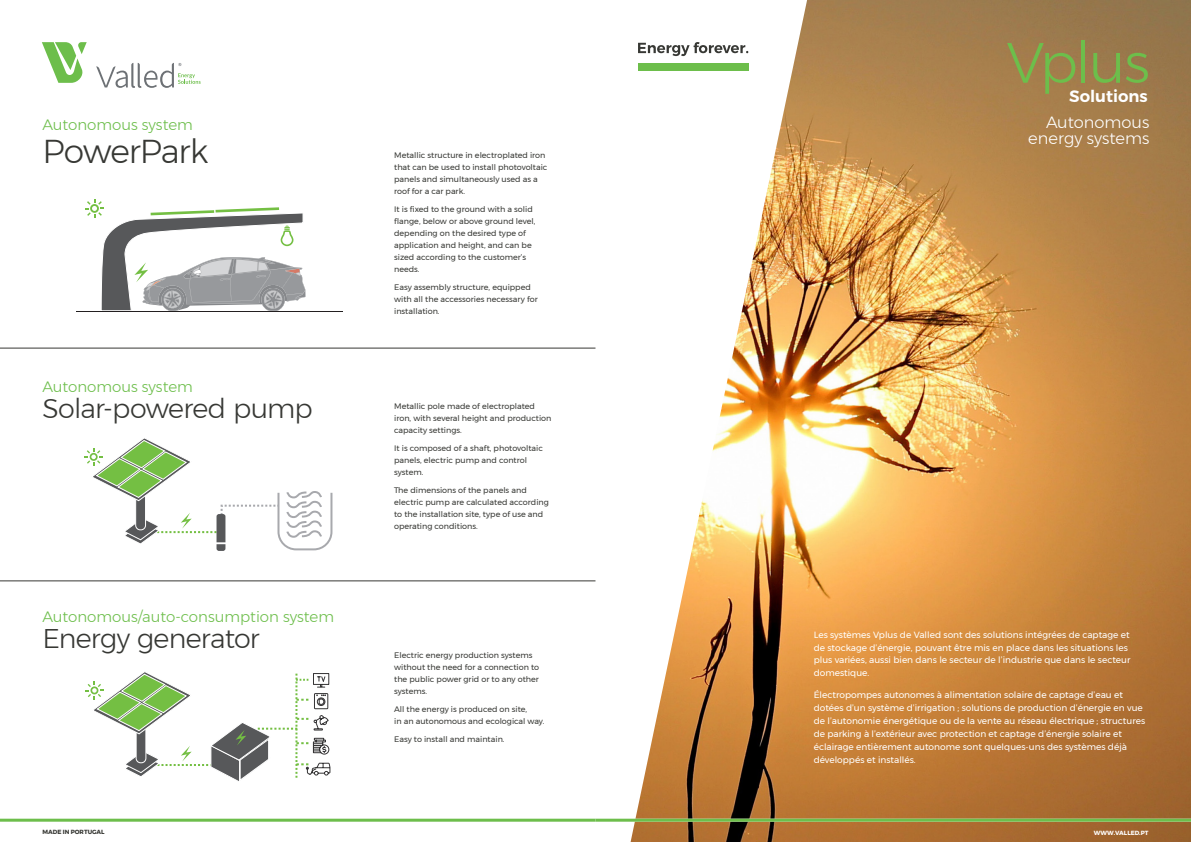
<style>
.page{position:relative;width:1191px;height:842px;background:#fff}
.page>*{position:absolute;margin:0;border:0;box-sizing:border-box;transform-origin:0 0}
.t1{font:300 56.8px "Montserrat";letter-spacing:-.04em;color:#6dbe4b}
.t2{font:300 33px "Montserrat";letter-spacing:-.03em;color:#373834}
.t3{font:300 27px "Montserrat";letter-spacing:-.03em;color:#373834}
.t4{font:600 16.5px "Montserrat";color:#fff}
.t5{font:300 16.3px/16.3px "Montserrat";color:#fff;text-align:right}
.t6{font:300 15px "Montserrat";color:#6dbe4b}
.t7{font:9px/13px "Montserrat";color:#fff}
.t8{font:8px/12px "Montserrat";color:#373834}
.t9{font:700 6px "Montserrat";color:#373834}
.t10{font:700 6px "Montserrat";color:#fff}
</style>
<div class="page">
<svg style="left:42px;top:42px;width:45px;height:41px"></svg>
<svg style="left:96px;top:63px;width:105px;height:25px"></svg>
<img style="left:630px;top:0;width:561px;height:842px">
<hr style="left:76px;top:311px;width:267px;height:1px;background:#231f20">
<svg style="left:85px;top:199px;width:220px;height:112px"></svg>
<hr style="left:0;top:348px;width:595px;height:1px;background:#373834">
<hr style="left:0;top:580px;width:595px;height:1px;background:#373834">
<svg style="left:85px;top:438px;width:248px;height:113px"></svg>
<svg style="left:86px;top:672px;width:245px;height:109px"></svg>
<hr style="left:0;top:819px;width:595px;height:3px;background:#6dbe4b">
<hr style="left:595px;top:819px;width:596px;height:3px;background:#6dbe4b">
<div style="left:638px;top:63px;width:110px;height:7px;background:#6dbe4b"></div>
<svg style="left:638px;top:42px;width:110px;height:14px"></svg>
<h3 class="t6" style="left:43px;top:114px;width:152px">Autonomous system</h3>
<h2 class="t2" style="left:43px;top:126px;width:167px">PowerPark</h2>
<h3 class="t6" style="left:43px;top:375px;width:152px">Autonomous system</h3>
<h3 class="t3" style="left:43px;top:388px;width:271px">Solar-powered pump</h3>
<h3 class="t6" style="left:43px;top:605px;width:293px">Autonomous/auto-consumption system</h3>
<h3 class="t3" style="left:43px;top:618px;width:219px">Energy generator</h3>
<p class="t9" style="left:43px;top:827px;width:64px">MADE IN PORTUGAL</p>
<p class="t8" style="left:394px;top:149px;width:155px">Metallic structure in electroplated iron that can be used to install photovoltaic panels and simultaneously used as a roof for a car park.</p>
<p class="t8" style="left:394px;top:203px;width:143px">It is fixed to the ground with a solid flange, below or above ground level, depending on the desired type of application and height, and can be sized according to the customer’s needs.</p>
<p class="t8" style="left:394px;top:281px;width:145px">Easy assembly structure, equipped with all the accessories necessary for installation.</p>
<p class="t8" style="left:394px;top:400px;width:159px">Metallic pole made of electroplated iron, with several height and production capacity settings.</p>
<p class="t8" style="left:394px;top:442px;width:150px">It is composed of a shaft, photovoltaic panels, electric pump and control system.</p>
<p class="t8" style="left:394px;top:484px;width:156px">The dimensions of the panels and electric pump are calculated according to the installation site, type of use and operating conditions.</p>
<p class="t8" style="left:394px;top:649px;width:146px">Electric energy production systems without the need for a connection to the public power grid or to any other systems.</p>
<p class="t8" style="left:394px;top:703px;width:152px">All the energy is produced on site,<br>in an autonomous and ecological way.</p>
<p class="t8" style="left:394px;top:733px;width:112px">Easy to install and maintain.</p>
<h1 class="t1" style="left:1006px;top:20px;width:145px">Vplus</h1>
<h3 class="t4" style="left:1069px;top:86px;width:80px">Solutions</h3>
<h3 class="t5" style="left:1028px;top:113px;width:123px">Autonomous energy systems</h3>
<p class="t7" style="left:813px;top:628px;width:318px">Les systèmes Vplus de Valled sont des solutions intégrées de captage et de stockage d’énergie, pouvant être mis en place dans les situations les plus variées, aussi bien dans le secteur de l’industrie que dans le secteur domestique.</p>
<p class="t7" style="left:813px;top:688px;width:333px">Électropompes autonomes à alimentation solaire de captage d’eau et dotées d’un système d’irrigation ; solutions de production d’énergie en vue de l’autonomie énergétique ou de la vente au réseau électrique ; structures de parking à l’extérieur avec protection et captage d’énergie solaire et éclairage entièrement autonome sont quelques-uns des systèmes déjà développés et installés.</p>
<p class="t10" style="left:1094px;top:828px;width:56px">WWW.VALLED.PT</p>
</div>
